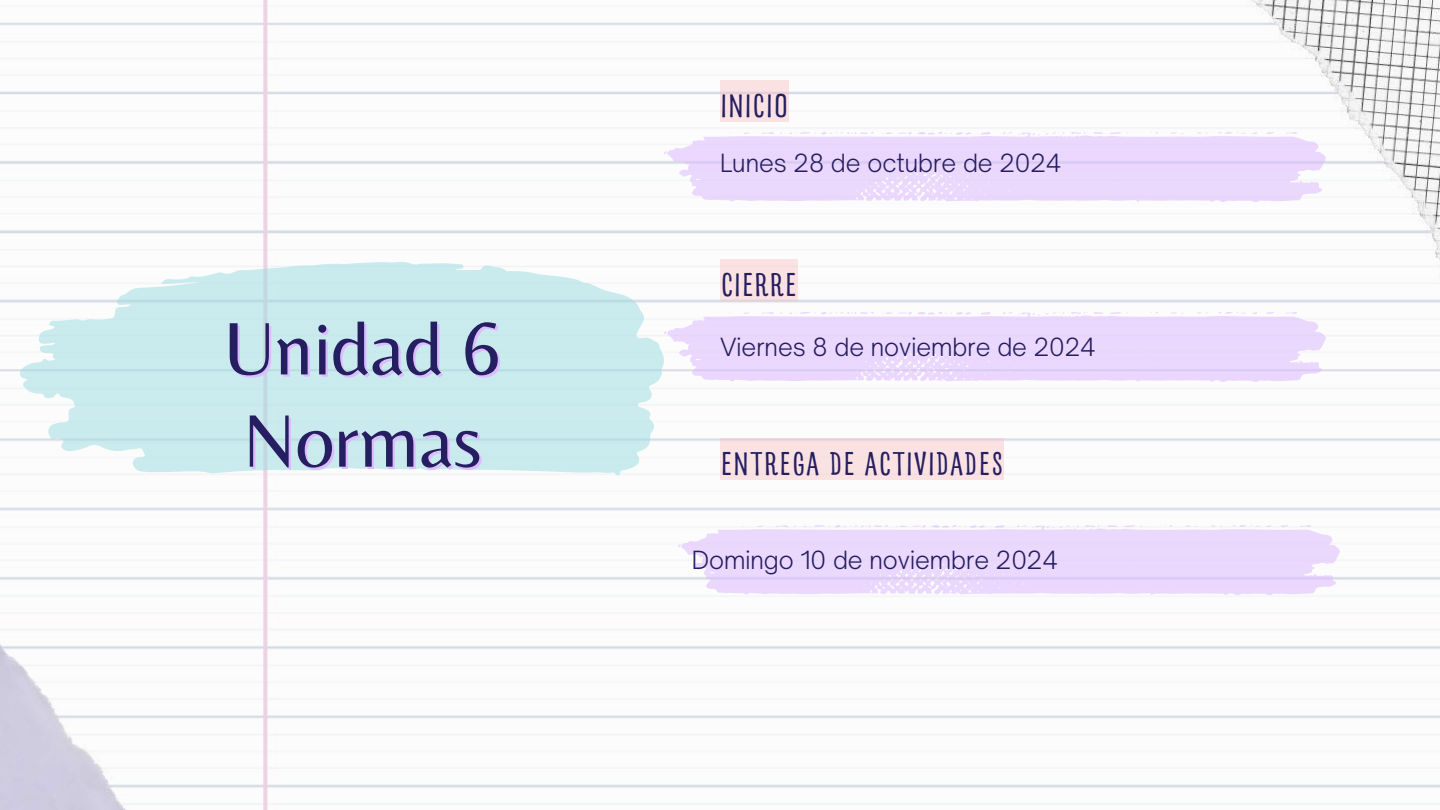
<style>
.page{position:relative;width:1440px;height:810px;background:#fff}
.page>*{position:absolute;margin:0;border:0;box-sizing:border-box;transform-origin:0 0}
.t1{font:77.3px/92.2px "Belleza";color:#251e60}
.t2{font:35px "Nefelibata Pen Sans";color:#251e60}
.t3{font:300 24px "Open Sauce One";color:#251e60}
</style>
<div class="page">
<img style="left:0;top:0;width:1440px;height:810px">
<svg style="left:677px;top:311px;width:649px;height:72px;background:#ecdbfc"></svg>
<img style="left:1131px;top:0;width:309px;height:325px">
<img style="left:0;top:469px;width:167px;height:341px">
<svg style="left:11px;top:227px;width:666px;height:310px;fill:#cbebee"></svg>
<svg style="left:664px;top:131px;width:662px;height:72px;fill:#ebd8fd"></svg>
<div style="left:720px;top:80px;width:69px;height:42px;background:#fae2e3"></div>
<div style="left:720px;top:259px;width:77px;height:42px;background:#fae2e3"></div>
<svg style="left:678px;top:524px;width:662px;height:72px;background:#ecdcfc"></svg>
<div style="left:720px;top:438px;width:284px;height:42px;background:#fae1e2"></div>
<h1 class="t1" style="left:224px;top:301px;width:279px">Unidad 6<br>Normas</h1>
<h2 class="t2" style="left:720px;top:81px;width:70px">INICIO</h2>
<p class="t3" style="left:720px;top:148px;width:343px">Lunes 28 de octubre de 2024</p>
<h2 class="t2" style="left:720px;top:259px;width:79px">CIERRE</h2>
<p class="t3" style="left:720px;top:332px;width:377px">Viernes 8 de noviembre de 2024</p>
<h2 class="t2" style="left:720px;top:438px;width:285px">ENTREGA DE ACTIVIDADES</h2>
<p class="t3" style="left:692px;top:545px;width:368px">Domingo 10 de noviembre 2024</p>
</div>
